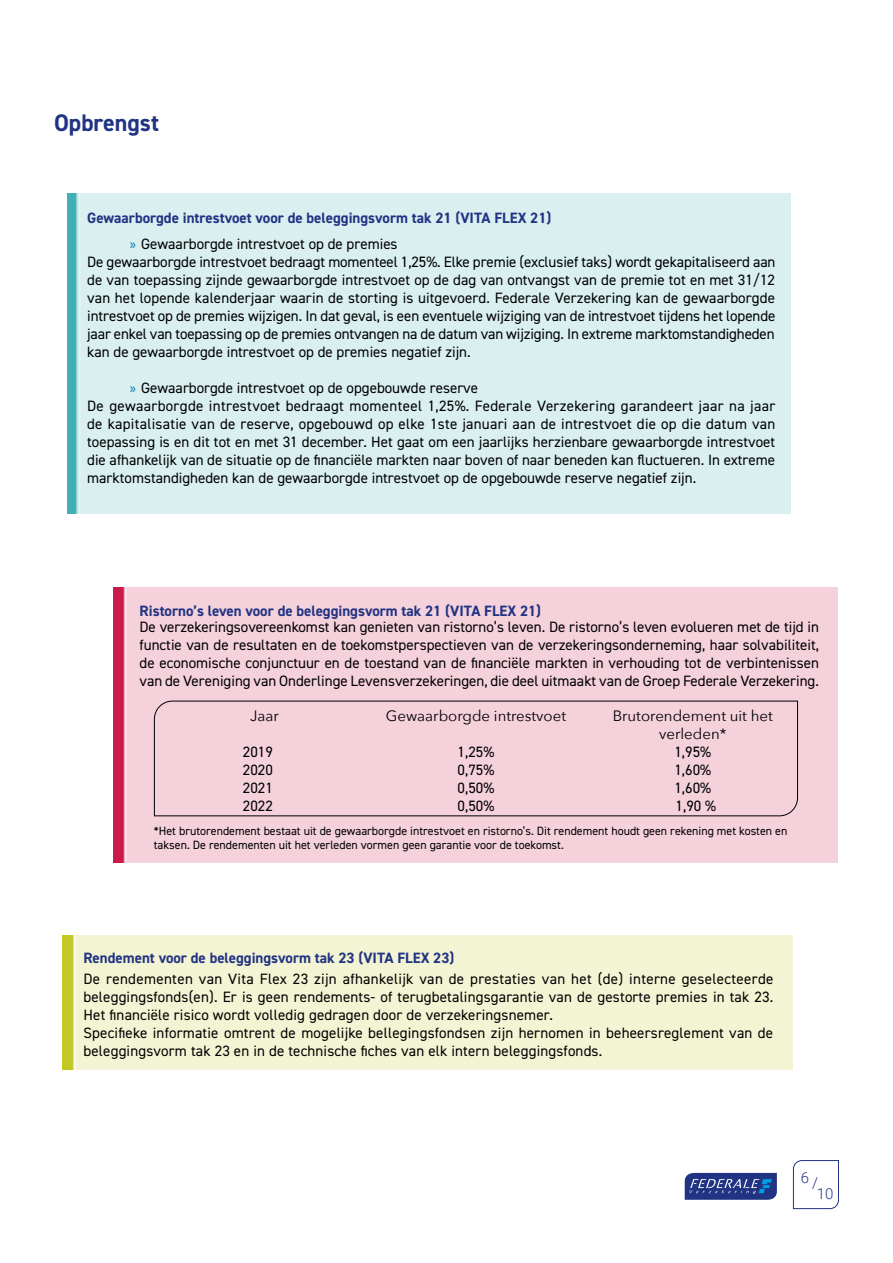
<style>
.page{position:relative;width:893px;height:1263px;background:#fff}
.page>*{position:absolute;margin:0;border:0;box-sizing:border-box;transform-origin:0 0}
.t1{font:700 24px "DIN2014";color:#213383}
.t2{font:15px/18px "DIN2014";color:#000}
.t3{font:700 15px "DIN2014";color:#213383}
.t4{font:15px/18px "Avenir Next";color:#000;text-align:center}
.t5{font:300 15px/10.5px "Roboto";color:#213383}
.t6{font:12px/14.4px "DIN2014";color:#000}
.s1{font-family:"Myriad Pro";color:#0075b5}
</style>
<div class="page">
<svg style="left:685px;top:1173px;width:92px;height:27px;background:#364b92"></svg>
<svg style="left:793px;top:1160px;width:46px;height:49px"></svg>
<div style="left:68px;top:193px;width:723px;height:320px;background:#d9eff0"></div>
<div style="left:114px;top:588px;width:723px;height:274px;background:#f5d1db"></div>
<div style="left:62px;top:936px;width:731px;height:134px;background:#f3f4d3"></div>
<div style="left:154px;top:701px;width:644px;height:115px;background:#f5d1db"></div>
<h1 class="t1" style="left:54px;top:107px;width:107px">Opbrengst</h1>
<p class="t3" style="left:87px;top:208px;width:465px">Gewaarborgde intrestvoet voor de beleggingsvorm tak 21 (VITA FLEX 21)</p>
<p class="t2" style="left:87px;top:234px;width:690px;text-indent:43px"><span class="s1">»</span> Gewaarborgde intrestvoet op de premies<br>De gewaarborgde intrestvoet bedraagt momenteel 1,25%. Elke premie (exclusief taks) wordt gekapitaliseerd aan de van toepassing zijnde gewaarborgde intrestvoet op de dag van ontvangst van de premie tot en met 31/12 van het lopende kalenderjaar waarin de storting is uitgevoerd. Federale Verzekering kan de gewaarborgde intrestvoet op de premies wijzigen. In dat geval, is een eventuele wijziging van de intrestvoet tijdens het lopende jaar enkel van toepassing op de premies ontvangen na de datum van wijziging. In extreme marktomstandigheden kan de gewaarborgde intrestvoet op de premies negatief zijn.</p>
<p class="t2" style="left:87px;top:378px;width:690px;text-indent:43px"><span class="s1">»</span> Gewaarborgde intrestvoet op de opgebouwde reserve<br>De gewaarborgde intrestvoet bedraagt momenteel 1,25%. Federale Verzekering garandeert jaar na jaar de kapitalisatie van de reserve, opgebouwd op elke 1ste januari aan de intrestvoet die op die datum van toepassing is en dit tot en met 31 december. Het gaat om een jaarlijks herzienbare gewaarborgde intrestvoet die afhankelijk van de situatie op de financiële markten naar boven of naar beneden kan fluctueren. In extreme marktomstandigheden kan de gewaarborgde intrestvoet op de opgebouwde reserve negatief zijn.</p>
<p class="t3" style="left:140px;top:601px;width:403px">Ristorno’s leven voor de beleggingsvorm tak 21 (VITA FLEX 21)</p>
<p class="t2" style="left:140px;top:618px;width:681px;text-align:justify">De verzekeringsovereenkomst kan genieten van ristorno’s leven. De ristorno’s leven evolueren met de tijd in functie van de resultaten en de toekomstperspectieven van de verzekeringsonderneming, haar solvabiliteit, de economische conjunctuur en de toestand van de financiële markten in verhouding tot de verbintenissen van de Vereniging van Onderlinge Levensverzekeringen, die deel uitmaakt van de Groep Federale Verzekering.</p>
<p class="t4" style="left:250px;top:706px;width:30px">Jaar</p>
<p class="t2" style="left:243px;top:742px;width:31px;text-align:justify">2019<br>2020<br>2021<br>2022</p>
<p class="t4" style="left:386px;top:706px;width:182px">Gewaarborgde intrestvoet</p>
<p class="t2" style="left:458px;top:742px;width:38px;text-align:justify">1,25% 0,75% 0,50% 0,50%</p>
<p class="t4" style="left:613px;top:706px;width:162px">Brutorendement uit het verleden*</p>
<p class="t2" style="left:674px;top:742px;width:43px">1,95%<br>1,60%<br>1,60%<br>1,90 %</p>
<p class="t6" style="left:154px;top:823px;width:635px">*Het brutorendement bestaat uit de gewaarborgde intrestvoet en ristorno’s. Dit rendement houdt geen rekening met kosten en taksen. De rendementen uit het verleden vormen geen garantie voor de toekomst.</p>
<p class="t3" style="left:84px;top:947px;width:372px">Rendement voor de beleggingsvorm tak 23 (VITA FLEX 23)</p>
<p class="t2" style="left:84px;top:969px;width:691px">De rendementen van Vita Flex 23 zijn afhankelijk van de prestaties van het (de) interne geselecteerde beleggingsfonds(en). Er is geen rendements- of terugbetalingsgarantie van de gestorte premies in tak 23.<br>Het financiële risico wordt volledig gedragen door de verzekeringsnemer.<br>Specifieke informatie omtrent de mogelijke bellegingsfondsen zijn hernomen in beheersreglement van de beleggingsvorm tak 23 en in de technische fiches van elk intern beleggingsfonds.</p>
<p class="t5" style="left:801px;top:1171px;width:10px">6</p>
<p class="t5" style="left:817px;top:1177px;width:18px;text-indent:-5px">/<br>10</p>
</div>
